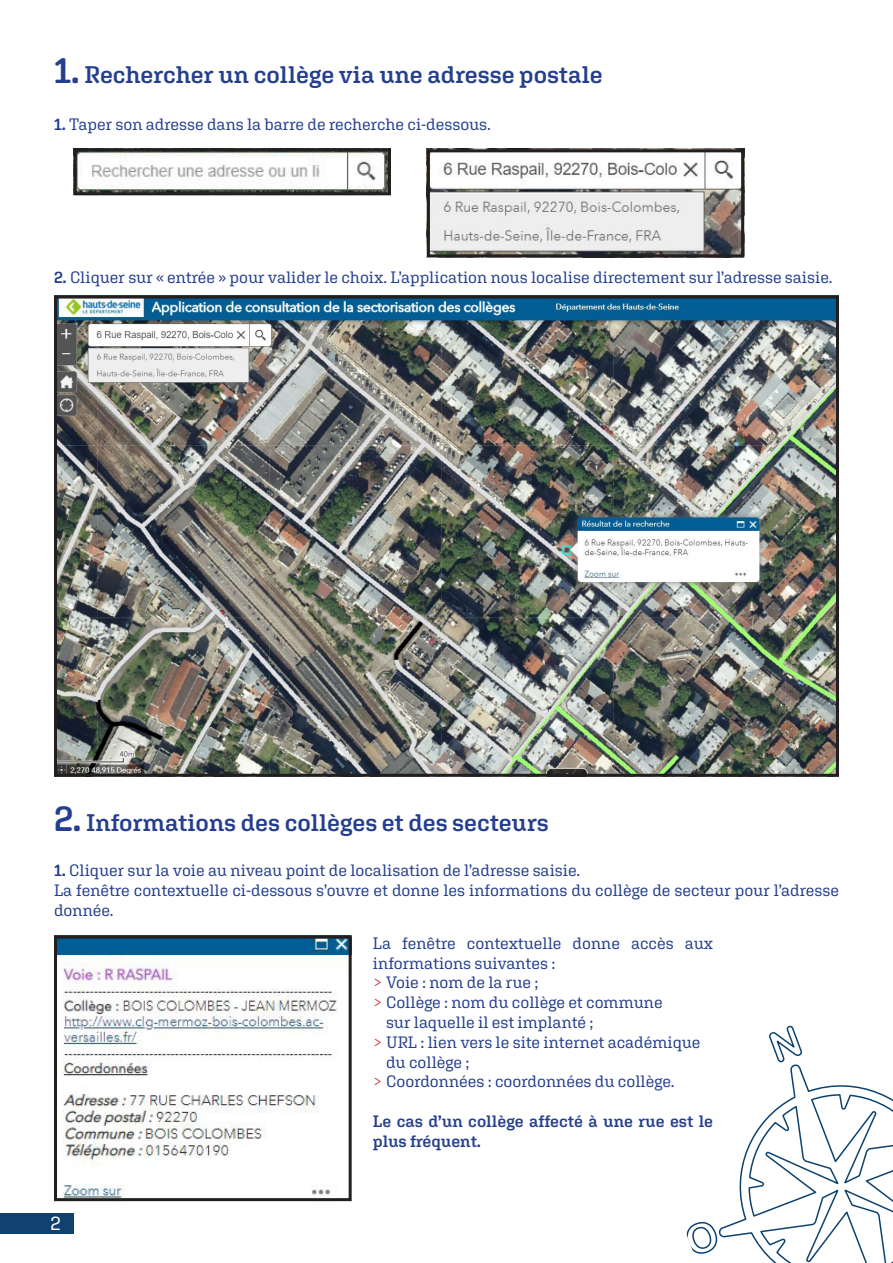
<style>
.page{position:relative;width:893px;height:1263px;background:#fff}
.page>*{position:absolute;margin:0;border:0;box-sizing:border-box;transform-origin:0 0}
.t1{font:600 24px "Aglet Slab";letter-spacing:-.005em;color:#253f8e}
.t2{font:19.5px "Aglet Slab";color:#fff}
.t3{font:16.5px/19.8px "Aglet Slab";letter-spacing:-.005em;color:#253f8e}
.t4{font:600 16.5px/19.8px "Aglet Slab";letter-spacing:-.005em;color:#253f8e}
.s1{font-size:36px}
.s2{font-weight:600}
.s3{font-weight:300;color:#d1232a}
</style>
<div class="page">
<svg style="left:686px;top:1025px;width:207px;height:238px"></svg>
<div style="left:0;top:1213px;width:74px;height:21px;background:#114170"></div>
<img style="left:78px;top:152px;width:309px;height:39px">
<img style="left:427px;top:153px;width:317px;height:105px">
<div style="left:74px;top:148px;width:317px;height:47px;border:3px solid #231f20"></div>
<div style="left:427px;top:149px;width:317px;height:108px;border:3px solid #231f20"></div>
<img style="left:58px;top:300px;width:777px;height:473px">
<div style="left:54px;top:296px;width:785px;height:481px;border:3px solid #231f20"></div>
<img style="left:58px;top:939px;width:290px;height:258px">
<div style="left:54px;top:935px;width:298px;height:266px;border:3px solid #231f20"></div>
<p class="t1" style="left:54px;top:60px;width:550px"><span class="s1">1.</span> Rechercher un collège via une adresse postale</p>
<p class="t3" style="left:54px;top:114px;width:438px"><span class="s2">1.</span> Taper son adresse dans la barre de recherche ci-dessous.</p>
<p class="t3" style="left:54px;top:267px;width:780px"><span class="s2">2.</span> Cliquer sur « entrée » pour valider le choix. L’application nous localise directement sur l’adresse saisie.</p>
<p class="t1" style="left:54px;top:807px;width:496px"><span class="s1">2.</span> Informations des collèges et des secteurs</p>
<p class="t3" style="left:54px;top:860px;width:528px"><span class="s2">1.</span> Cliquer sur la voie au niveau point de localisation de l’adresse saisie.</p>
<p class="t3" style="left:54px;top:880px;width:786px">La fenêtre contextuelle ci-dessous s’ouvre et donne les informations du collège de secteur pour l’adresse donnée.</p>
<p class="t2" style="left:50px;top:1212px;width:12px">2</p>
<p class="t3" style="left:373px;top:933px;width:342px">La fenêtre contextuelle donne accès aux informations suivantes :</p>
<p class="t3" style="left:373px;top:972px;width:167px"><span class="s3">&gt;</span> Voie : nom de la rue ;</p>
<p class="t3" style="left:373px;top:992px;width:291px"><span class="s3">&gt;</span> Collège : nom du collège et commune</p>
<p class="t3" style="left:386px;top:1012px;width:209px">sur laquelle il est implanté ;</p>
<p class="t3" style="left:373px;top:1032px;width:329px"><span class="s3">&gt;</span> URL : lien vers le site internet académique</p>
<p class="t3" style="left:386px;top:1052px;width:85px">du collège ;</p>
<p class="t3" style="left:373px;top:1071px;width:303px"><span class="s3">&gt;</span> Coordonnées : coordonnées du collège.</p>
<p class="t4" style="left:373px;top:1111px;width:342px">Le cas d’un collège affecté à une rue est le plus fréquent.</p>
</div>
